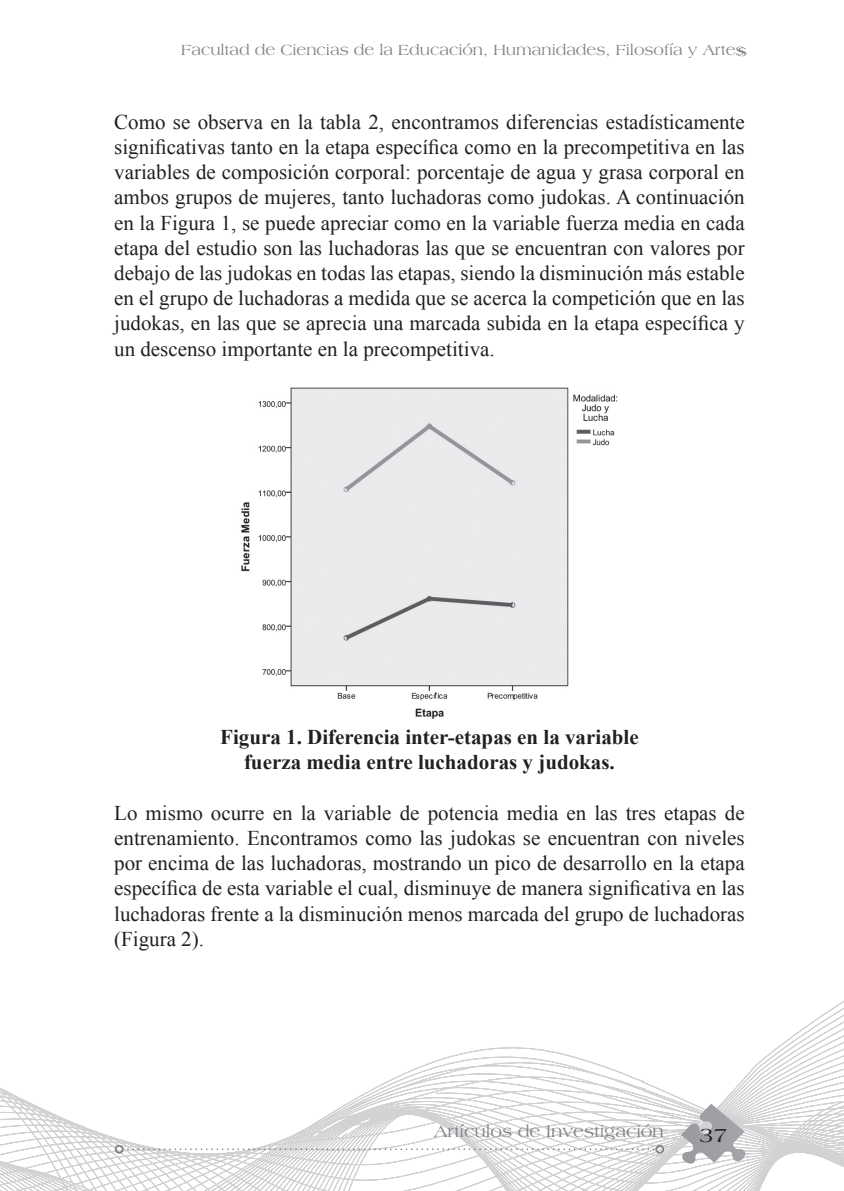
<style>
.page{position:relative;width:844px;height:1191px;background:#fff}
.page>*{position:absolute;margin:0;border:0;box-sizing:border-box;transform-origin:0 0}
.t1{font:21px/25.2px "Times New Roman";color:#231f20;text-align:justify}
.t2{font:700 21px/25.2px "Times New Roman";color:#231f20;text-align:center}
.t3{font:21px "Americana";color:#231f20}
.t4{font:17.5px "Americana";color:#808285}
.t5{font:15.75px "Americana";color:#808285}
.t6{font:700 15.75px "Americana";color:#808285}
</style>
<div class="page">
<svg style="left:0;top:1001px;width:843px;height:190px"></svg>
<svg style="left:680px;top:1103px;width:65px;height:61px"></svg>
<svg style="left:114px;top:1144px;width:551px;height:10px"></svg>
<img style="left:241px;top:387px;width:377px;height:332px">
<p class="t5" style="left:181px;top:41px;width:565px">Facultad de Ciencias de la Educación, Humanidades, Filosofía y Artes</p>
<p class="t6" style="left:737px;top:41px;width:11px">s</p>
<p class="t1" style="left:114px;top:109px;width:632px">Como se observa en la tabla 2, encontramos diferencias estadísticamente significativas tanto en la etapa específica como en la precompetitiva en las variables de composición corporal: porcentaje de agua y grasa corporal en ambos grupos de mujeres, tanto luchadoras como judokas. A continuación en la Figura 1, se puede apreciar como en la variable fuerza media en cada etapa del estudio son las luchadoras las que se encuentran con valores por debajo de las judokas en todas las etapas, siendo la disminución más estable en el grupo de luchadoras a medida que se acerca la competición que en las judokas, en las que se aprecia una marcada subida en la etapa específica y un descenso importante en la precompetitiva.</p>
<p class="t2" style="left:220px;top:724px;width:420px">Figura 1. Diferencia inter-etapas en la variable fuerza media entre luchadoras y judokas.</p>
<p class="t1" style="left:114px;top:800px;width:632px">Lo mismo ocurre en la variable de potencia media en las tres etapas de entrenamiento. Encontramos como las judokas se encuentran con niveles por encima de las luchadoras, mostrando un pico de desarrollo en la etapa específica de esta variable el cual, disminuye de manera significativa en las luchadoras frente a la disminución menos marcada del grupo de luchadoras (Figura 2).</p>
<p class="t4" style="left:434px;top:1121px;width:231px">Artículos de Investigación</p>
<p class="t3" style="left:699px;top:1123px;width:29px">37</p>
</div>
